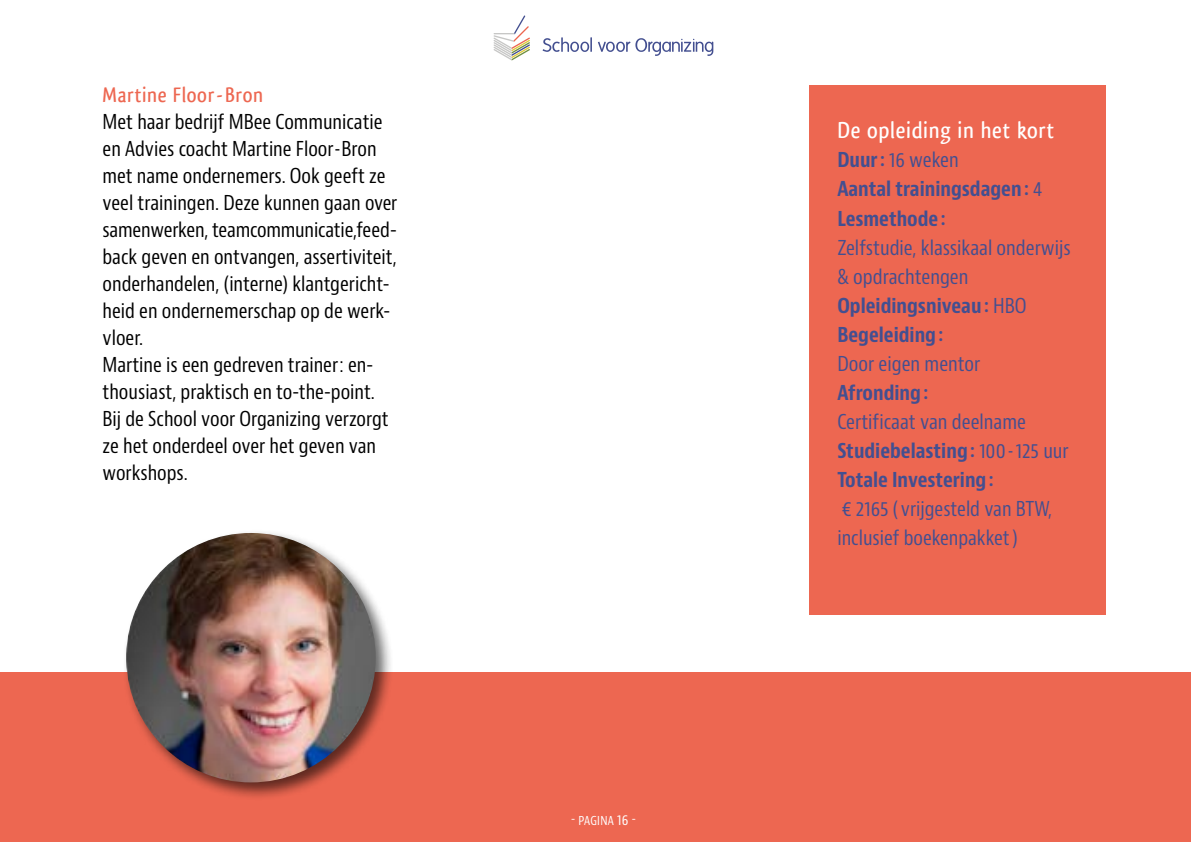
<style>
.page{position:relative;width:1191px;height:842px;background:#fff}
.page>*{position:absolute;margin:0;border:0;box-sizing:border-box;transform-origin:0 0}
.t1{font:500 24px "Qlassik";letter-spacing:.03em;color:#fff}
.koppen{font:500 22px "Qlassik";letter-spacing:.03em;color:#ed6751}
.t2{font:condensed 20px/27px "Bernino Sans";color:#000}
.t3{font:condensed 20px/29px "Bernino Sans";color:#434f90}
.t4{font:700 condensed 20px "Bernino Sans";color:#434f90}
.t5{font:condensed 12px "Bernino Sans";letter-spacing:.025em;color:#fff}
.s1{font-size:14px}
.s2{font-weight:700}
.s3{font-weight:700;font-size:18px}
.s4{font-size:18px}
.s5{font-weight:400}
</style>
<div class="page">
<div style="left:0;top:672px;width:1191px;height:170px;background:#ed6751"></div>
<div style="left:809px;top:85px;width:297px;height:530px;background:#ed6751"></div>
<svg style="left:493px;top:15px;width:37px;height:46px"></svg>
<svg style="left:542px;top:37px;width:50px;height:15px"></svg>
<svg style="left:598px;top:38px;width:115px;height:18px"></svg>
<div style="left:123px;top:528px;width:271px;height:272px;background:#000;opacity:.6"></div>
<img style="left:126px;top:533px;width:250px;height:249px;border-radius:124px">
<p class="koppen" style="left:103px;top:82px;width:162px">Martine Floor-Bron</p>
<p class="t2" style="left:103px;top:109px;width:284px">Met haar bedrijf MBee Communicatie en Advies coacht Martine Floor-Bron met name ondernemers. Ook geeft ze</p>
<p class="t2" style="left:103px;top:190px;width:296px">veel trainingen. Deze kunnen gaan over</p>
<p class="t2" style="left:103px;top:217px;width:296px">samenwerken, teamcommunicatie,feed-</p>
<p class="t2" style="left:103px;top:244px;width:296px">back geven en ontvangen, assertiviteit, onderhandelen, (interne) klantgericht-</p>
<p class="t2" style="left:103px;top:298px;width:289px">heid en ondernemerschap op de werk-</p>
<p class="t2" style="left:103px;top:325px;width:42px">vloer.</p>
<p class="t2" style="left:103px;top:352px;width:274px">Martine is een gedreven trainer: en&shy;thousiast, praktisch en to-the-point.</p>
<p class="t2" style="left:103px;top:406px;width:288px">Bij de School voor Organizing verzorgt ze het onderdeel over het geven van workshops.</p>
<p class="t5" style="left:571px;top:813px;width:66px">- PAGINA <span class="s1">16</span> -</p>
<p class="t1" style="left:837px;top:117px;width:218px">De opleiding in het kort</p>
<p class="t3" style="left:837px;top:146px;width:123px"><span class="s2">Duur</span><span class="s3">:</span> 16 weken</p>
<p class="t4" style="left:837px;top:177px;width:207px">Aantal trainingsdagen<span class="s4">:</span> <span class="s5">4</span></p>
<p class="t4" style="left:837px;top:206px;width:110px">Lesmethode<span class="s4">:</span></p>
<p class="t3" style="left:837px;top:233px;width:235px">Zelfstudie, klassikaal onderwijs &amp; opdrachtengen</p>
<p class="t4" style="left:837px;top:293px;width:191px">Opleidingsniveau<span class="s4">:</span> <span class="s5">HBO</span></p>
<p class="t4" style="left:837px;top:322px;width:107px">Begeleiding<span class="s4">:</span></p>
<p class="t3" style="left:837px;top:349px;width:144px">Door eigen mentor</p>
<p class="t4" style="left:837px;top:380px;width:92px">Afronding<span class="s4">:</span></p>
<p class="t3" style="left:837px;top:407px;width:190px">Certificaat van deelname</p>
<p class="t4" style="left:837px;top:438px;width:233px">Studiebelasting<span class="s4">:</span> <span class="s5">100 - 125 uur</span></p>
<p class="t4" style="left:837px;top:467px;width:158px">Totale Investering<span class="s4">:</span></p>
<p class="t3" style="left:837px;top:494px;width:216px">€ 2165 ( vrijgesteld van BTW, inclusief boekenpakket)</p>
</div>
